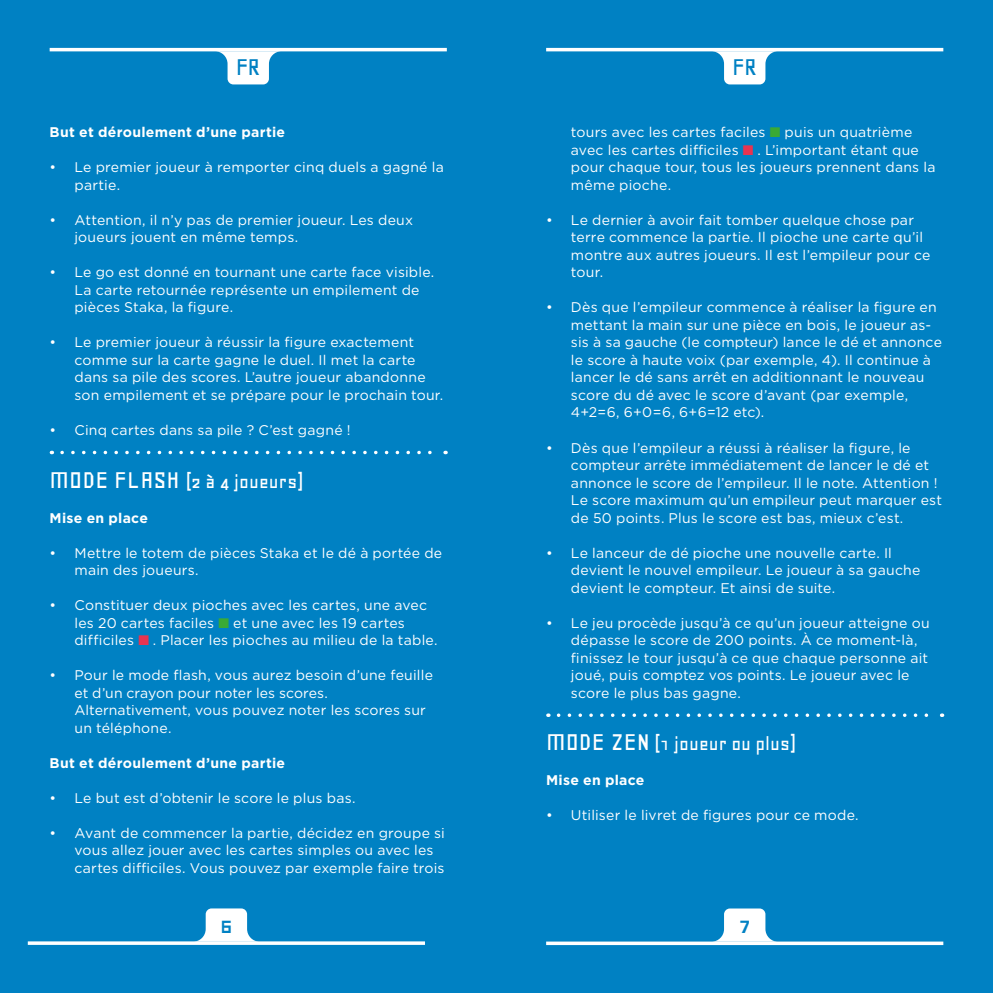
<style>
.page{position:relative;width:993px;height:993px;background:#fff}
.page>*{position:absolute;margin:0;border:0;box-sizing:border-box;transform-origin:0 0}
.t1{font:28px "Geo";color:#0081c3}
.t2{font:21px "Geo";color:#fff}
.t3{font:14px/17.5px "Gotham";letter-spacing:.015em;color:#fff}
.t4{font:700 14px "Gotham";letter-spacing:.02em;color:#fff}
.s1{font-size:28px}
.s2{font-size:24.5px}
.s3{color:#3aaa35}
.s4{color:#e73450}
</style>
<div class="page">
<div style="left:0;top:0;width:496px;height:992px;background:#0081c3"></div>
<div style="left:496px;top:0;width:496px;height:992px;background:#0081c3"></div>
<hr style="left:546px;top:48px;width:397px;height:3px;background:#fff">
<hr style="left:50px;top:48px;width:396px;height:3px;background:#fff">
<svg style="left:215px;top:51px;width:66px;height:33px"></svg>
<svg style="left:711px;top:51px;width:66px;height:33px"></svg>
<hr style="left:28px;top:941px;width:397px;height:3px;background:#fff">
<svg style="left:197px;top:908px;width:59px;height:33px"></svg>
<hr style="left:546px;top:941px;width:397px;height:3px;background:#fff">
<svg style="left:715px;top:908px;width:59px;height:33px"></svg>
<svg style="left:62px;top:450px;width:370px;height:4px"></svg>
<svg style="left:558px;top:713px;width:371px;height:3px"></svg>
<h1 class="t1" style="left:235px;top:52px;width:26px">FR</h1>
<h1 class="t1" style="left:732px;top:52px;width:26px">FR</h1>
<p class="t4" style="left:50px;top:123px;width:237px">But et déroulement d’une partie</p>
<p class="t3" style="left:74px;top:158px;width:371px;text-indent:-25px">• Le premier joueur à remporter cinq duels a gagné la partie.</p>
<p class="t3" style="left:74px;top:211px;width:340px;text-indent:-25px">• Attention, il n’y pas de premier joueur. Les deux joueurs jouent en même temps.</p>
<p class="t3" style="left:74px;top:263px;width:361px;text-indent:-25px">• Le go est donné en tournant une carte face visible.<br>La carte retournée représente un empilement de pièces Staka, la figure.</p>
<p class="t3" style="left:74px;top:333px;width:370px;text-indent:-25px">• Le premier joueur à réussir la figure exactement comme sur la carte gagne le duel. Il met la carte dans sa pile des scores. L’autre joueur abandonne son empilement et se prépare pour le prochain tour.</p>
<p class="t3" style="left:50px;top:421px;width:302px">• Cinq cartes dans sa pile ? C’est gagné !</p>
<h2 class="t2" style="left:50px;top:470px;width:254px"><span class="s1">MODE FLASH</span> <span class="s2">(</span>2 à 4 joueurs<span class="s2">)</span></h2>
<p class="t4" style="left:50px;top:508px;width:100px">Mise en place</p>
<p class="t3" style="left:74px;top:543px;width:369px;text-indent:-25px">• Mettre le totem de pièces Staka et le dé à portée de main des joueurs.</p>
<p class="t3" style="left:74px;top:596px;width:364px;text-indent:-25px">• Constituer deux pioches avec les cartes, une avec les 20 cartes faciles <span class="s3">■</span> et une avec les 19 cartes difficiles <span class="s4">■</span> . Placer les pioches au milieu de la table.</p>
<p class="t3" style="left:74px;top:666px;width:360px;text-indent:-25px">• Pour le mode flash, vous aurez besoin d’une feuille et d’un crayon pour noter les scores.<br>Alternativement, vous pouvez noter les scores sur un téléphone.</p>
<p class="t4" style="left:50px;top:753px;width:237px">But et déroulement d’une partie</p>
<p class="t3" style="left:50px;top:788px;width:307px">• Le but est d’obtenir le score le plus bas.</p>
<p class="t3" style="left:74px;top:823px;width:372px;text-indent:-25px">• Avant de commencer la partie, décidez en groupe si vous allez jouer avec les cartes simples ou avec les cartes difficiles. Vous pouvez par exemple faire trois</p>
<p class="t3" style="left:570px;top:123px;width:366px">tours avec les cartes faciles <span class="s3">■</span> puis un quatrième avec les cartes difficiles <span class="s4">■</span> . L’important étant que pour chaque tour, tous les joueurs prennent dans la même pioche.</p>
<p class="t3" style="left:570px;top:211px;width:361px;text-indent:-25px">• Le dernier à avoir fait tomber quelque chose par terre commence la partie. Il pioche une carte qu’il montre aux autres joueurs. Il est l’empileur pour ce tour.</p>
<p class="t3" style="left:570px;top:298px;width:372px;text-indent:-25px">• Dès que l’empileur commence à réaliser la figure en mettant la main sur une pièce en bois, le joueur as&shy;sis à sa gauche (le compteur) lance le dé et annonce le score à haute voix (par exemple, 4). Il continue à lancer le dé sans arrêt en additionnant le nouveau score du dé avec le score d’avant (par exemple, 4+2=6, 6+0=6, 6+6=12 etc).</p>
<p class="t3" style="left:570px;top:438px;width:372px;text-indent:-25px">• Dès que l’empileur a réussi à réaliser la figure, le compteur arrête immédiatement de lancer le dé et annonce le score de l’empileur. Il le note. Attention !<br>Le score maximum qu’un empileur peut marquer est de 50 points. Plus le score est bas, mieux c’est.</p>
<p class="t3" style="left:570px;top:543px;width:351px;text-indent:-25px">• Le lanceur de dé pioche une nouvelle carte. Il devient le nouvel empileur. Le joueur à sa gauche devient le compteur. Et ainsi de suite.</p>
<p class="t3" style="left:570px;top:613px;width:360px;text-indent:-25px">• Le jeu procède jusqu’à ce qu’un joueur atteigne ou dépasse le score de 200 points. À ce moment-là, finissez le tour jusqu’à ce que chaque personne ait joué, puis comptez vos points. Le joueur avec le score le plus bas gagne.</p>
<h2 class="t2" style="left:546px;top:733px;width:250px"><span class="s1">MODE ZEN</span> <span class="s2">(</span>1 joueur ou plus<span class="s2">)</span></h2>
<p class="t4" style="left:546px;top:770px;width:100px">Mise en place</p>
<p class="t3" style="left:546px;top:806px;width:314px">• Utiliser le livret de figures pour ce mode.</p>
<h1 class="t1" style="left:219px;top:910px;width:15px">6</h1>
<h1 class="t1" style="left:737px;top:910px;width:15px">7</h1>
</div>
